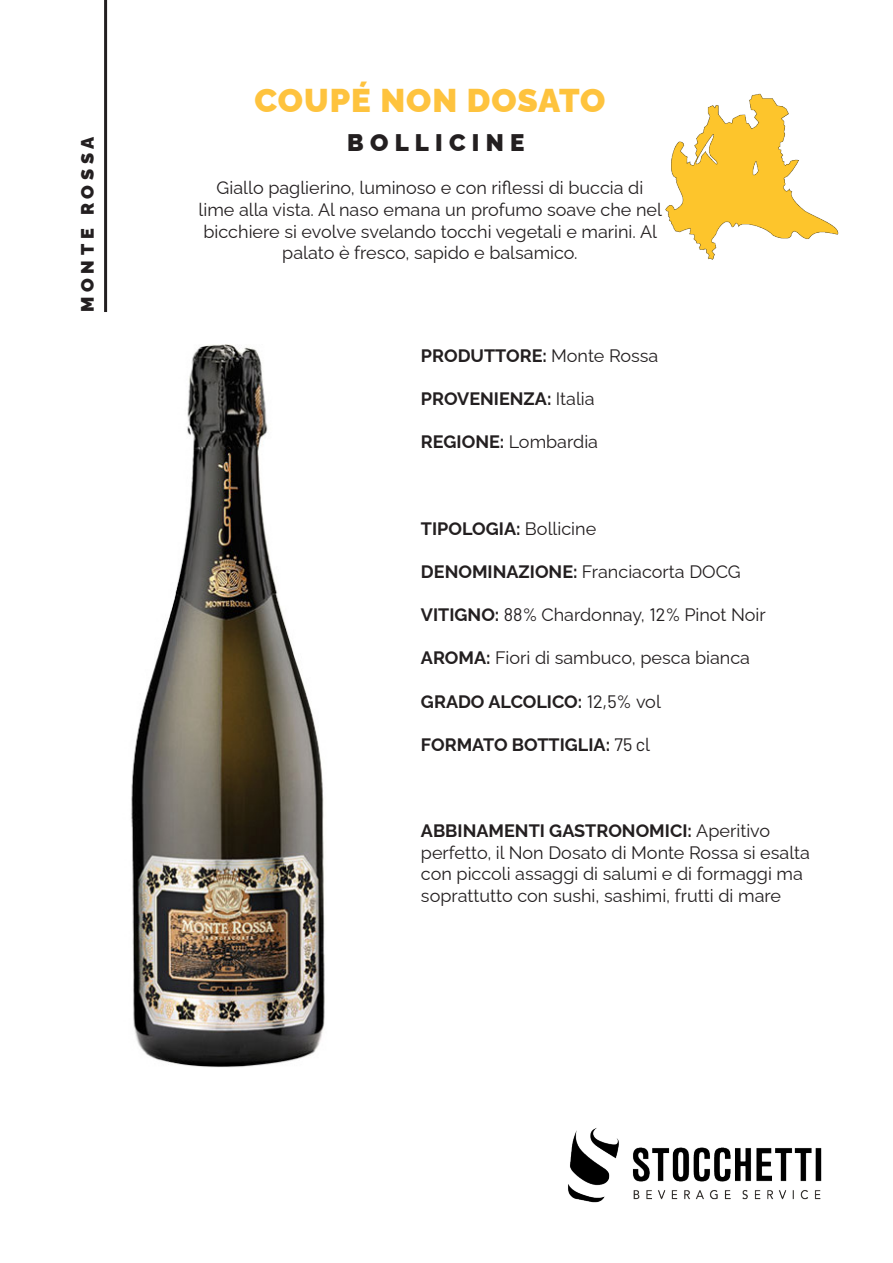
<style>
.page{position:relative;width:893px;height:1263px;background:#fff}
.page>*{position:absolute;margin:0;border:0;box-sizing:border-box;transform-origin:0 0}
.t1{font:900 33px "Raleway";letter-spacing:.03em;color:#fec33e}
.t2{font:900 24px "Raleway";letter-spacing:.26em;color:#231f20}
.t3{font:18px/21.6px "Raleway";color:#231f20}
.t4{font:700 18px "Raleway";color:#231f20}
.t5{font:900 18px "Raleway";letter-spacing:.26em;color:#231f20}
.s1{font-weight:400}
.s2{font-weight:700}
.s3{font-family:"Barlow"}
.s4{font-family:"Barlow";font-weight:400}
</style>
<div class="page">
<img style="left:568px;top:1128px;width:254px;height:75px">
<img style="left:131px;top:345px;width:194px;height:723px">
<img style="left:665px;top:93px;width:174px;height:167px">
<hr style="left:104px;top:0;width:3px;height:312px;background:#231f20">
<p class="t5" style="left:73px;top:312px;width:177px;rotate:-90deg">MONTE ROSSA</p>
<p class="t1" style="left:255px;top:74px;width:352px">COUPÉ NON DOSATO</p>
<p class="t2" style="left:347px;top:124px;width:179px">BOLLICINE</p>
<p class="t3" style="left:198px;top:175px;width:465px;text-align:center">Giallo paglierino, luminoso e con riflessi di buccia di lime alla vista. Al naso emana un profumo soave che nel bicchiere si evolve svelando tocchi vegetali e marini. Al palato è fresco, sapido e balsamico.</p>
<p class="t4" style="left:421px;top:341px;width:239px">PRODUTTORE: <span class="s1">Monte Rossa</span></p>
<p class="t4" style="left:421px;top:384px;width:175px">PROVENIENZA: <span class="s1">Italia</span></p>
<p class="t3" style="left:421px;top:429px;width:179px"><span class="s2">REGIONE:</span> Lombardia</p>
<p class="t4" style="left:421px;top:514px;width:177px">TIPOLOGIA: <span class="s1">Bollicine</span></p>
<p class="t3" style="left:421px;top:559px;width:321px"><span class="s2">DENOMINAZIONE:</span> Franciacorta DOCG</p>
<p class="t3" style="left:421px;top:602px;width:346px"><span class="s2">VITIGNO:</span> <span class="s3">88%</span> Chardonnay, <span class="s3">12%</span> Pinot Noir</p>
<p class="t3" style="left:421px;top:645px;width:331px"><span class="s2">AROMA:</span> Fiori di sambuco, pesca bianca</p>
<p class="t4" style="left:421px;top:687px;width:241px">GRADO ALCOLICO: <span class="s4">12,5%</span> <span class="s1">vol</span></p>
<p class="t4" style="left:421px;top:730px;width:231px">FORMATO BOTTIGLIA: <span class="s4">75 c</span><span class="s1">l</span></p>
<p class="t3" style="left:421px;top:818px;width:391px"><span class="s2">ABBINAMENTI GASTRONOMICI:</span> Aperitivo perfetto, il Non Dosato di Monte Rossa si esalta con piccoli assaggi di salumi e di formaggi ma soprattutto con sushi, sashimi, frutti di mare</p>
</div>
